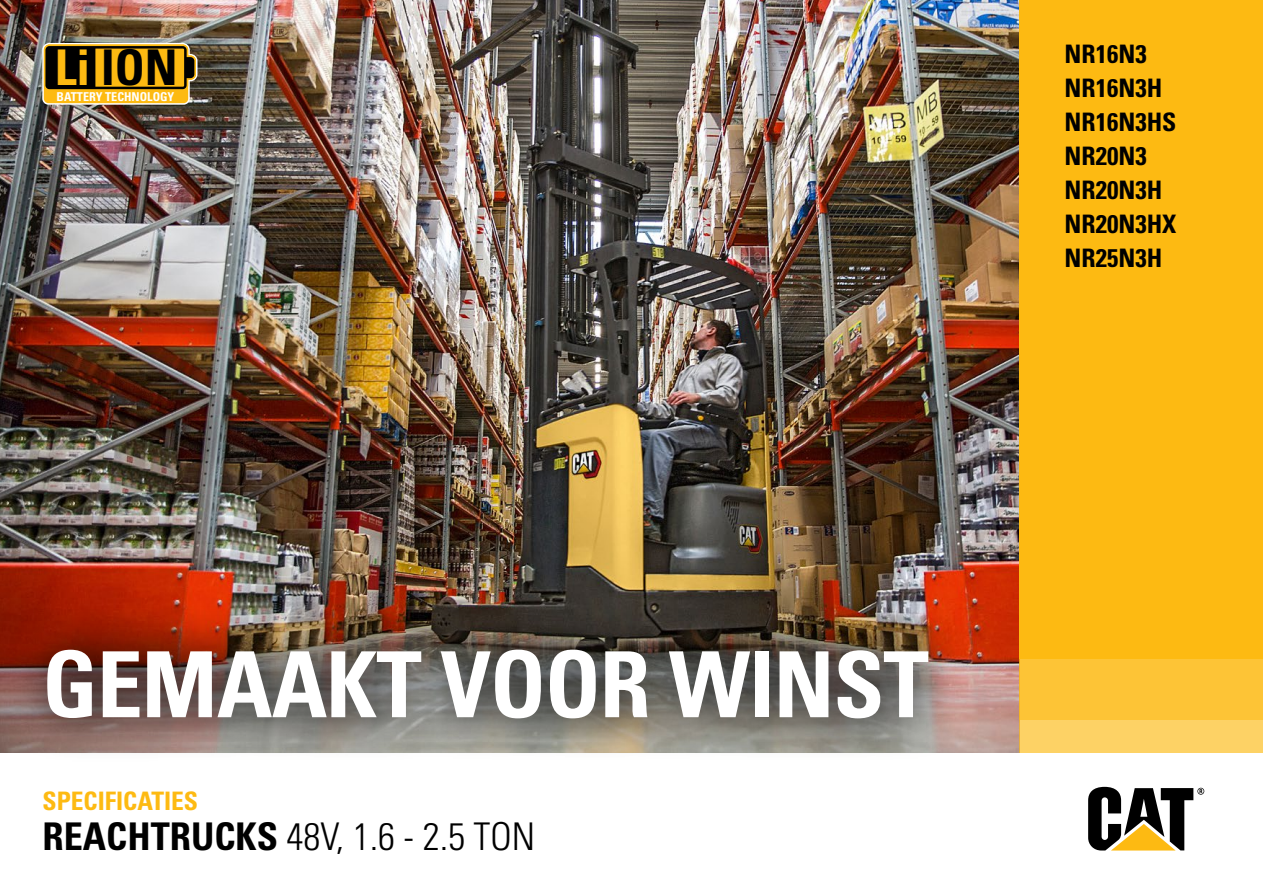
<style>
.page{position:relative;width:1263px;height:893px;background:#fff}
.page>*{position:absolute;margin:0;border:0;box-sizing:border-box;transform-origin:0 0}
.t1{font:91.2px "Univers LTCYR 67 Bold Cond";letter-spacing:-.01em;color:#fff}
.t2{font:700 condensed 49.2px "Univers";color:#000}
.t3{font:38.25px "Univers LTCYR 47 Light Cond";color:#000}
.t4{font:25.5px/33.9px "Univers LTCYR 67 Bold Cond";color:#000}
.t5{font:25.5px "Univers LTCYR 67 Bold Cond";color:#fdba12}
.t6{font:700 condensed 12.15px "Univers";color:#fff}
.s1{color:#fdba12}
.s2{font-family:"Univers LTCYR 67 Bold Cond"}
</style>
<div class="page">
<img style="left:0;top:0;width:1019px;height:753px">
<svg style="left:1088px;top:787px;width:116px;height:63px"></svg>
<div style="left:1019px;top:0;width:244px;height:658px;background:#fdba12"></div>
<div style="left:1019px;top:658px;width:244px;height:62px;background:#fdc436"></div>
<div style="left:1019px;top:720px;width:244px;height:33px;background:#fdd265"></div>
<div style="left:1px;top:604px;width:972px;height:160px;background:#000;opacity:.63"></div>
<svg style="left:42px;top:43px;width:155px;height:62px;background:#ab821c"></svg>
<h2 class="t2" style="left:55px;top:38px;width:125px"><span class="s1">Li</span> ION</h2>
<p class="t6" style="left:57px;top:89px;width:119px">BATTERY TECHNOLOGY</p>
<p class="t4" style="left:1065px;top:36px;width:113px">NR16N3<br>NR16N3H<br>NR16N3HS<br>NR20N3<br>NR20N3H<br>NR20N3HX<br>NR25N3H</p>
<h1 class="t1" style="left:42px;top:629px;width:888px">GEMAAKT VOOR WINST</h1>
<p class="t5" style="left:43px;top:785px;width:157px">SPECIFICATIES</p>
<h3 class="t3" style="left:43px;top:811px;width:494px"><span class="s2">REACHTRUCKS</span> 48V, 1.6 - 2.5 TON</h3>
</div>
